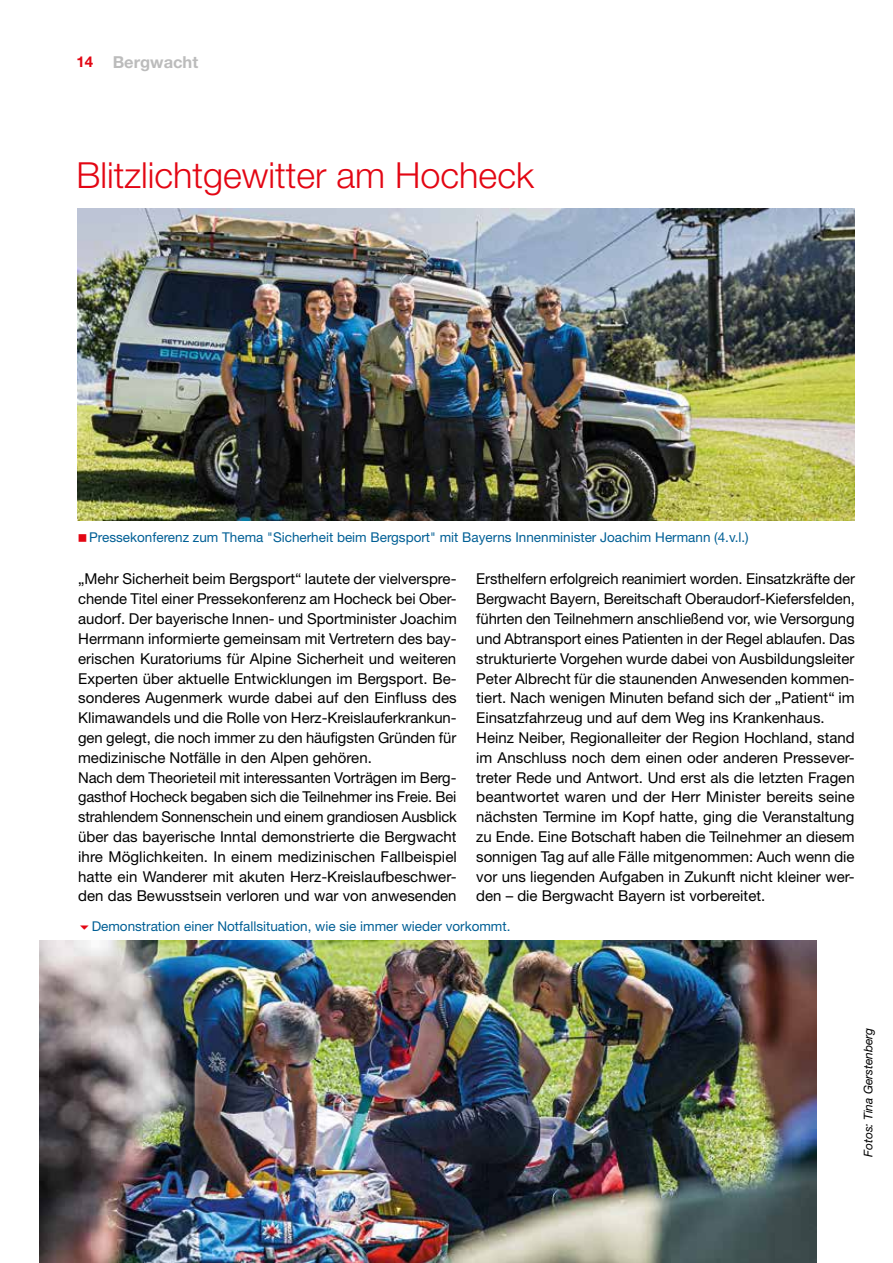
<style>
.page{position:relative;width:893px;height:1263px;background:#fff}
.page>*{position:absolute;margin:0;border:0;box-sizing:border-box;transform-origin:0 0}
.t1{font:300 36px "Helvetica Neue LT Std";color:#e30613}
.t2{font:700 16.5px "Helvetica Neue";color:#bcbcbc}
.t3{font:15px/19.8px "Helvetica Neue";color:#000}
.t4{font:700 15px "Helvetica Neue";color:#e30613}
.t5{font:13.5px "Helvetica Neue";color:#005f95}
.t6{font:italic 12px "Helvetica Neue";color:#000}
</style>
<div class="page">
<img style="left:78px;top:208px;width:777px;height:312px">
<img style="left:40px;top:941px;width:776px;height:322px">
<p class="t4" style="left:77px;top:52px;width:18px">14</p>
<p class="t2" style="left:113px;top:52px;width:87px">Bergwacht</p>
<h1 class="t1" style="left:77px;top:154px;width:459px">Blitzlichtgewitter am Hocheck</h1>
<p class="t5" style="left:89px;top:529px;width:661px">Pressekonferenz zum Thema "Sicherheit beim Bergsport" mit Bayerns Innenminister Joachim Hermann (4.v.l.)</p>
<p class="t3" style="left:78px;top:569px;width:380px">„Mehr Sicherheit beim Bergsport“ lautete der vielverspre&shy;chende Titel einer Pressekonferenz am Hocheck bei Ober&shy;audorf. Der bayerische Innen- und Sportminister Joachim Herrmann informierte gemeinsam mit Vertretern des bay&shy;erischen Kuratoriums für Alpine Sicherheit und weiteren Experten über aktuelle Entwicklungen im Bergsport. Be&shy;sonderes Augenmerk wurde dabei auf den Einfluss des Klimawandels und die Rolle von Herz-Kreislauferkrankun&shy;gen gelegt, die noch immer zu den häufigsten Gründen für medizinische Notfälle in den Alpen gehören.<br>Nach dem Theorieteil mit interessanten Vorträgen im Berg&shy;gasthof Hocheck begaben sich die Teilnehmer ins Freie. Bei strahlendem Sonnenschein und einem grandiosen Ausblick über das bayerische Inntal demonstrierte die Bergwacht ihre Möglichkeiten. In einem medizinischen Fallbeispiel hatte ein Wanderer mit akuten Herz-Kreislaufbeschwer&shy;den das Bewusstsein verloren und war von anwesenden</p>
<p class="t3" style="left:476px;top:569px;width:380px">Ersthelfern erfolgreich reanimiert worden. Einsatzkräfte der Bergwacht Bayern, Bereitschaft Oberaudorf-Kiefersfelden, führten den Teilnehmern anschließend vor, wie Versorgung und Abtransport eines Patienten in der Regel ablaufen. Das strukturierte Vorgehen wurde dabei von Ausbildungsleiter Peter Albrecht für die staunenden Anwesenden kommen&shy;tiert. Nach wenigen Minuten befand sich der „Patient“ im Einsatzfahrzeug und auf dem Weg ins Krankenhaus.<br>Heinz Neiber, Regionalleiter der Region Hochland, stand im Anschluss noch dem einen oder anderen Pressever&shy;treter Rede und Antwort. Und erst als die letzten Fragen beantwortet waren und der Herr Minister bereits seine nächsten Termine im Kopf hatte, ging die Veranstaltung zu Ende. Eine Botschaft haben die Teilnehmer an diesem sonnigen Tag auf alle Fälle mitgenommen: Auch wenn die vor uns liegenden Aufgaben in Zukunft nicht kleiner wer&shy;den – die Bergwacht Bayern ist vorbereitet.</p>
<p class="t5" style="left:92px;top:918px;width:420px">Demonstration einer Notfallsituation, wie sie immer wieder vorkommt.</p>
<p class="t6" style="left:861px;top:1157px;width:131px;rotate:-90deg">Fotos: Tina Gerstenberg</p>
</div>
